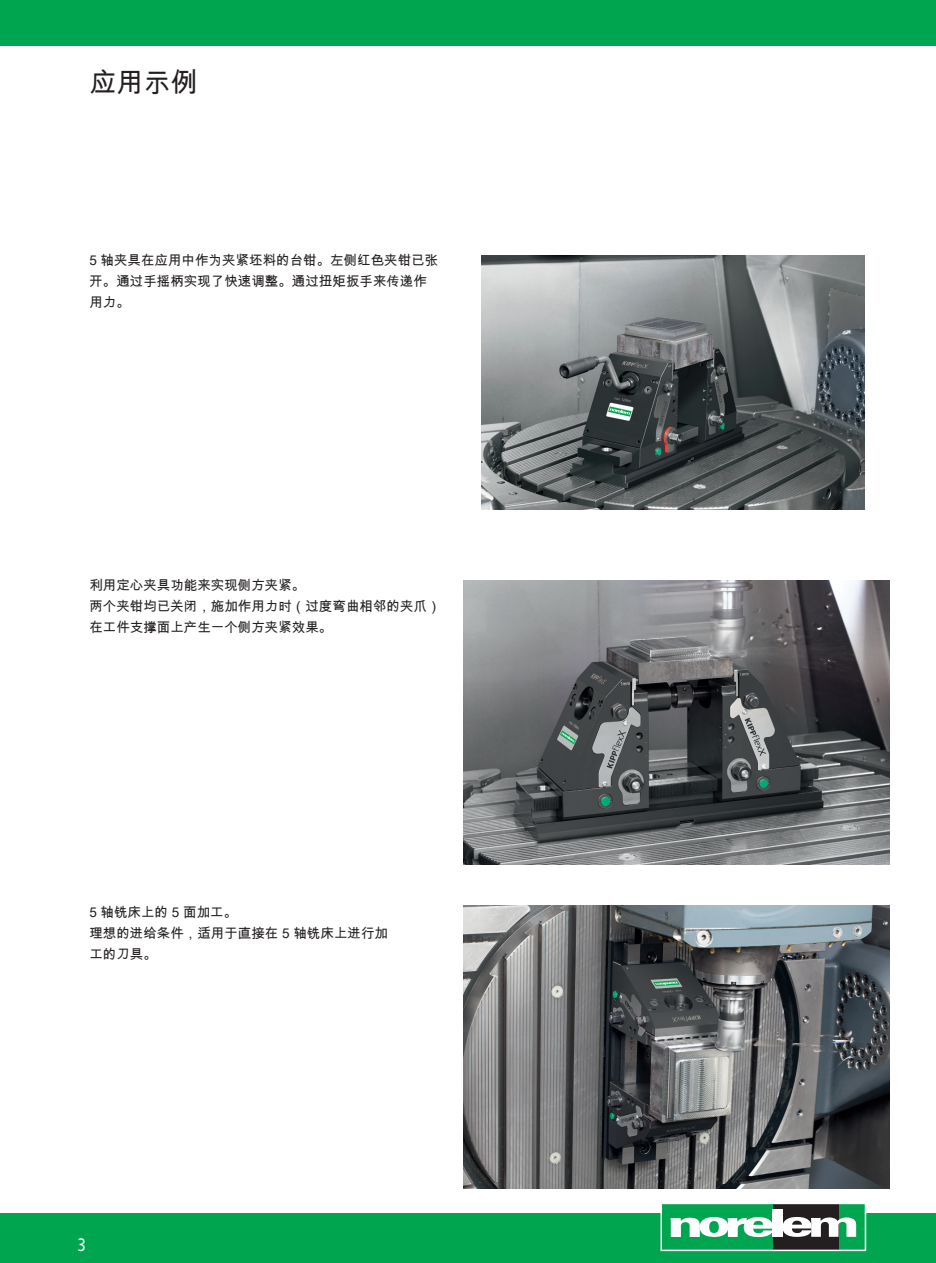
<style>
.page{position:relative;width:936px;height:1263px;background:#fff}
.page>*{position:absolute;margin:0;border:0;box-sizing:border-box;transform-origin:0 0}
.t1{font:27px "Arial Unicode MS";color:#231f20}
.t2{font:18px "Frutiger Neue LTW1 G";color:#fff;scale:.81 1}
.t3{font:13.5px/21px "Arial Unicode MS";color:#231f20}
</style>
<div class="page">
<div style="left:0;top:0;width:935px;height:46px;background:#00a54f"></div>
<div style="left:0;top:1213px;width:935px;height:50px;background:#00a54f"></div>
<div style="left:661px;top:1203px;width:204px;height:47px;background:#00a54f"></div>
<div style="left:772px;top:1203px;width:66px;height:47px;background:#231f20"></div>
<svg style="left:670px;top:1217px;width:102px;height:20px"></svg>
<div style="left:772px;top:1209px;width:11px;height:28px;background:#fff"></div>
<svg style="left:783px;top:1217px;width:73px;height:20px"></svg>
<div style="left:660px;top:1203px;width:206px;height:48px;border:2px solid #fff"></div>
<img style="left:482px;top:255px;width:382px;height:255px">
<img style="left:464px;top:581px;width:425px;height:283px">
<img style="left:464px;top:905px;width:425px;height:284px">
<h1 class="t1" style="left:89px;top:63px;width:110px">应用示例</h1>
<p class="t3" style="left:89px;top:249px;width:350px">5 轴夹具在应用中作为夹紧坯料的台钳。左侧红色夹钳已张开。通过手摇柄实现了快速调整。通过扭矩扳手来传递作用力。</p>
<p class="t3" style="left:89px;top:575px;width:352px">利用定心夹具功能来实现侧方夹紧。<br>两个夹钳均已关闭，施加作用力时（过度弯曲相邻的夹爪）在工件支撑面上产生一个侧方夹紧效果。</p>
<p class="t3" style="left:89px;top:901px;width:300px">5 轴铣床上的 5 面加工。<br>理想的进给条件，适用于直接在 5 轴铣床上进行加工的刀具。</p>
<h2 class="t2" style="left:78px;top:1232px;width:12px">3</h2>
</div>
